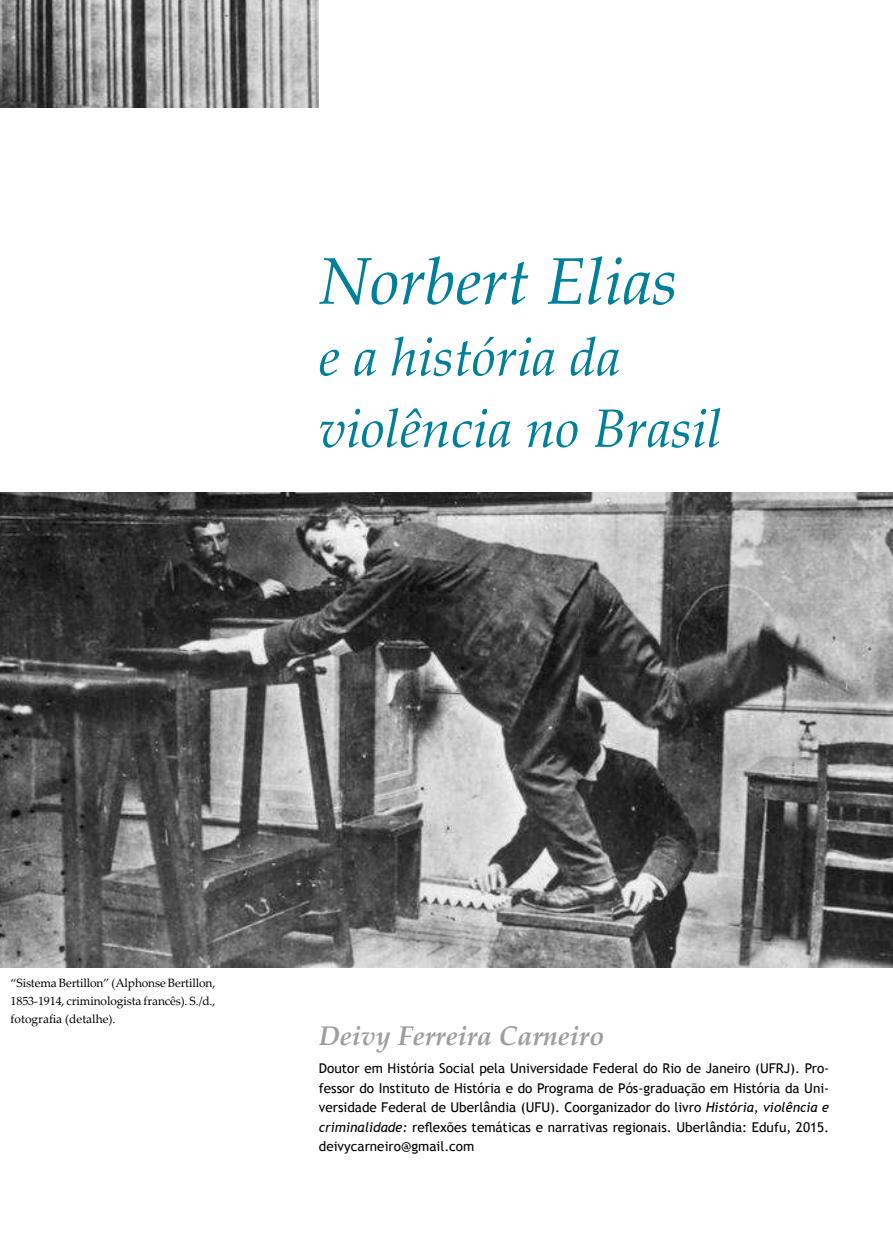
<style>
.page{position:relative;width:893px;height:1234px;background:#fff}
.page>*{position:absolute;margin:0;border:0;box-sizing:border-box;transform-origin:0 0}
.t1{font:italic 66px "Palatino Linotype";color:#007f9b}
.t2{font:italic 54px/71.6px "Palatino Linotype";color:#007f9b}
.t3{font:italic 700 27px "Palatino Linotype";color:#9c9e9f}
.t4{font:13.5px/19.5px "Trebuchet MS";color:#000;text-align:justify}
.t5{font:12px/18px "Palatino Linotype";letter-spacing:-.01em;color:#000;text-align:justify}
.s1{font-style:italic}
</style>
<div class="page">
<img style="left:0;top:0;width:319px;height:107px">
<img style="left:0;top:492px;width:893px;height:475px">
<h1 class="t1" style="left:319px;top:234px;width:360px">Norbert Elias</h1>
<h2 class="t2" style="left:319px;top:319px;width:405px">e a história da violência no Brasil</h2>
<p class="t5" style="left:11px;top:973px;width:206px">“Sistema Bertillon” (Alphonse Bertillon, 1853-1914, criminologista francês). S./d., fotografia (detalhe).</p>
<h3 class="t3" style="left:319px;top:1016px;width:287px">Deivy Ferreira Carneiro</h3>
<p class="t4" style="left:319px;top:1058px;width:512px">Doutor em História Social pela Universidade Federal do Rio de Janeiro (UFRJ). Pro&shy;fessor do Instituto de História e do Programa de Pós-graduação em História da Uni&shy;versidade Federal de Uberlândia (UFU). Coorganizador do livro <span class="s1">História, violência e criminalidade:</span> reflexões temáticas e narrativas regionais. Uberlândia: Edufu, 2015. deivycarneiro@gmail.com</p>
</div>
